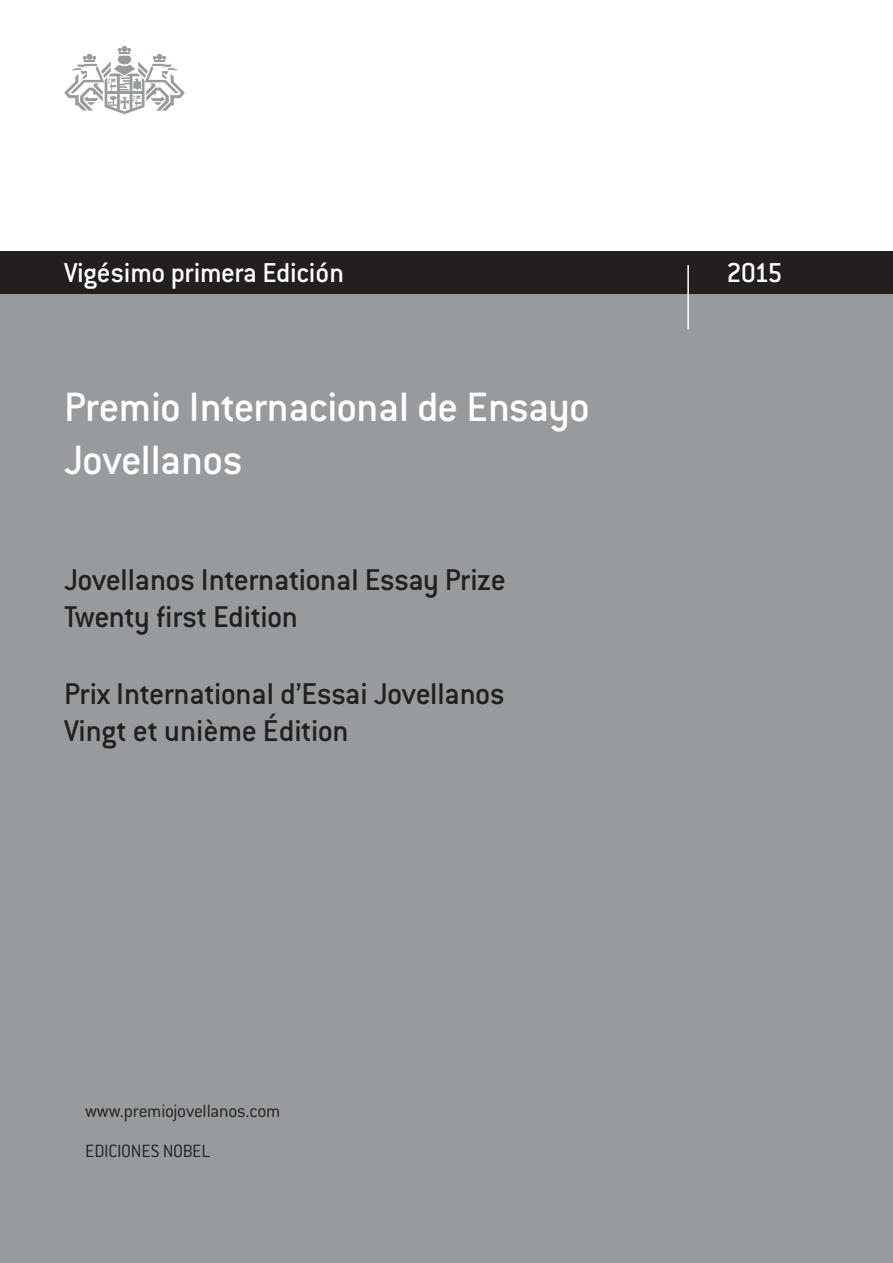
<style>
.page{position:relative;width:893px;height:1263px;background:#fff}
.page>*{position:absolute;margin:0;border:0;box-sizing:border-box;transform-origin:0 0}
.t1{font:500 45px/52.5px "Conduit ITC";letter-spacing:-.015em;color:#fff}
.t2{font:500 33px/37.5px "Conduit ITC";letter-spacing:-.015em;color:#231f20}
.t3{font:500 30px "Conduit ITC";letter-spacing:-.015em;color:#fff}
.t4{font:300 19.5px/40.7px "Conduit ITC";letter-spacing:-.015em;color:#231f20}
</style>
<div class="page">
<div style="left:0;top:293px;width:893px;height:970px;background:#979b9d"></div>
<div style="left:0;top:251px;width:893px;height:42px;background:#231f20"></div>
<svg style="left:64px;top:46px;width:121px;height:68px"></svg>
<hr style="left:687px;top:265px;width:2px;height:64px;background:#fff">
<p class="t3" style="left:64px;top:256px;width:281px">Vigésimo primera Edición</p>
<p class="t3" style="left:726px;top:256px;width:58px">2015</p>
<h1 class="t1" style="left:64px;top:380px;width:527px">Premio Internacional de Ensayo<br>Jovellanos</h1>
<p class="t2" style="left:64px;top:561px;width:443px">Jovellanos International Essay Prize<br>Twenty first Edition</p>
<p class="t2" style="left:64px;top:674px;width:442px">Prix International d’Essai Jovellanos<br>Vingt et unième Édition</p>
<p class="t4" style="left:85px;top:1090px;width:197px">www.premiojovellanos.com<br>EDICIONES NOBEL</p>
</div>
